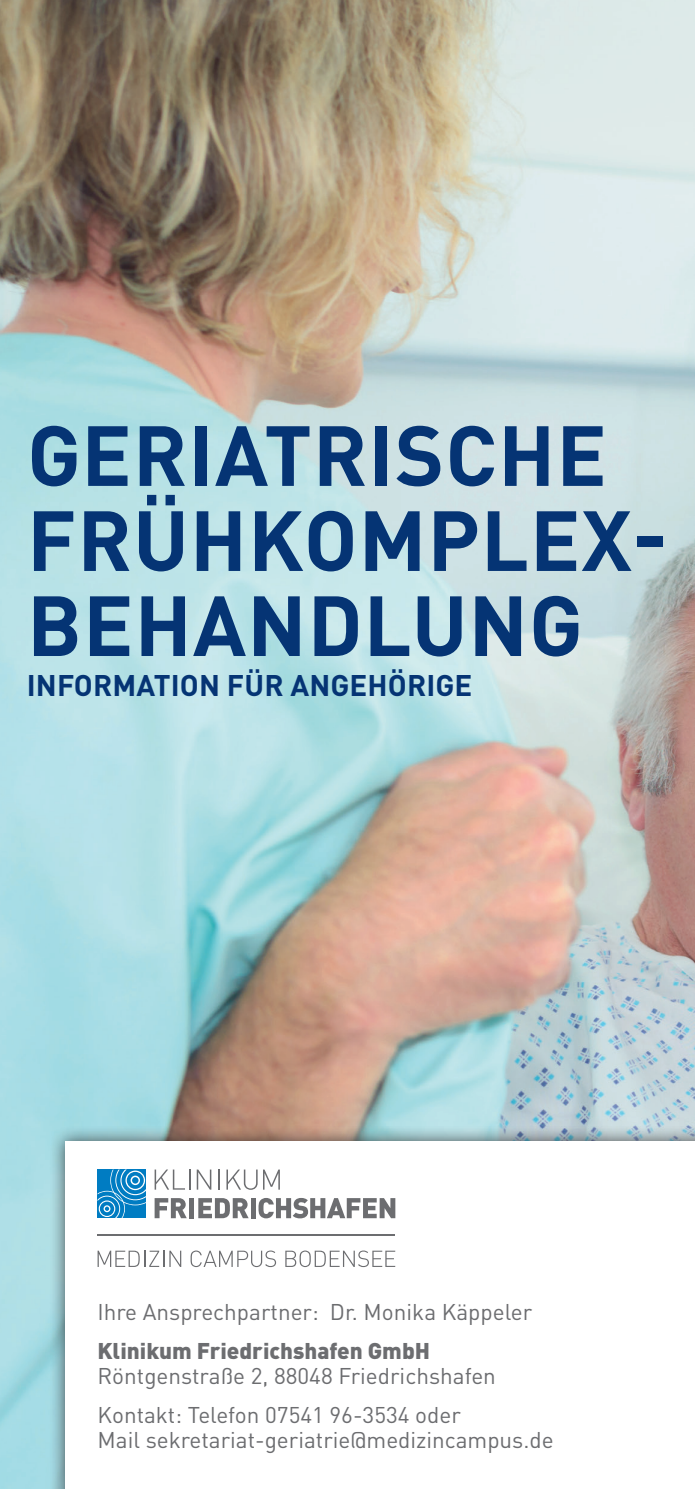
<style>
.page{position:relative;width:695px;height:1489px;background:#fff}
.page>*{position:absolute;margin:0;border:0;box-sizing:border-box;transform-origin:0 0}
.t1{font:700 83.75px/85px "DIN Pro";letter-spacing:.01em;color:#053474}
.t2{font:700 29.5px "DIN Pro";letter-spacing:.005em;color:#053474}
.t3{font:22.5px/39.2px "DIN Pro";color:#6c6d70}
.t4{font:900 22.5px "DIN Pro";color:#6c6d70}
</style>
<div class="page">
<img style="left:0;top:0;width:694px;height:1488px">
<div style="left:49px;top:1125px;width:645px;height:363px;background:#231f20;opacity:.75"></div>
<div style="left:66px;top:1141px;width:628px;height:347px;background:#fff"></div>
<svg style="left:97px;top:1169px;width:49px;height:49px;background:#2b92cc"></svg>
<svg style="left:154px;top:1169px;width:36px;height:20px"></svg>
<svg style="left:197px;top:1169px;width:14px;height:20px"></svg>
<hr style="left:218px;top:1169px;width:2px;height:20px;background:#6c6d70">
<svg style="left:226px;top:1169px;width:31px;height:20px"></svg>
<svg style="left:263px;top:1169px;width:17px;height:20px"></svg>
<svg style="left:154px;top:1198px;width:33px;height:20px"></svg>
<div style="left:189px;top:1197px;width:5px;height:21px;background:#6c6d70"></div>
<svg style="left:198px;top:1198px;width:50px;height:20px"></svg>
<div style="left:251px;top:1197px;width:5px;height:21px;background:#6c6d70"></div>
<svg style="left:258px;top:1198px;width:137px;height:20px"></svg>
<hr style="left:97px;top:1234px;width:298px;height:1px;background:#6c6d70">
<svg style="left:97px;top:1250px;width:84px;height:16px"></svg>
<svg style="left:190px;top:1250px;width:86px;height:16px"></svg>
<svg style="left:285px;top:1250px;width:110px;height:16px"></svg>
<h1 class="t1" style="left:27px;top:409px;width:642px">GERIATRISCHE<br>FRÜHKOMPLEX-<br>BEHANDLUNG</h1>
<h2 class="t2" style="left:27px;top:665px;width:447px">INFORMATION FÜR ANGEHÖRIGE</h2>
<p class="t3" style="left:97px;top:1290px;width:436px">Ihre Ansprechpartner: Dr. Monika Käppeler</p>
<p class="t4" style="left:97px;top:1335px;width:334px">Klinikum Friedrichshafen GmbH</p>
<p class="t3" style="left:97px;top:1355px;width:400px">Röntgenstraße 2, 88048 Friedrichshafen<br>Kontakt: Telefon 07541 96-3534 oder</p>
<p class="t3" style="left:97px;top:1419px;width:457px">Mail sekretariat-geriatrie@medizincampus.de</p>
</div>
